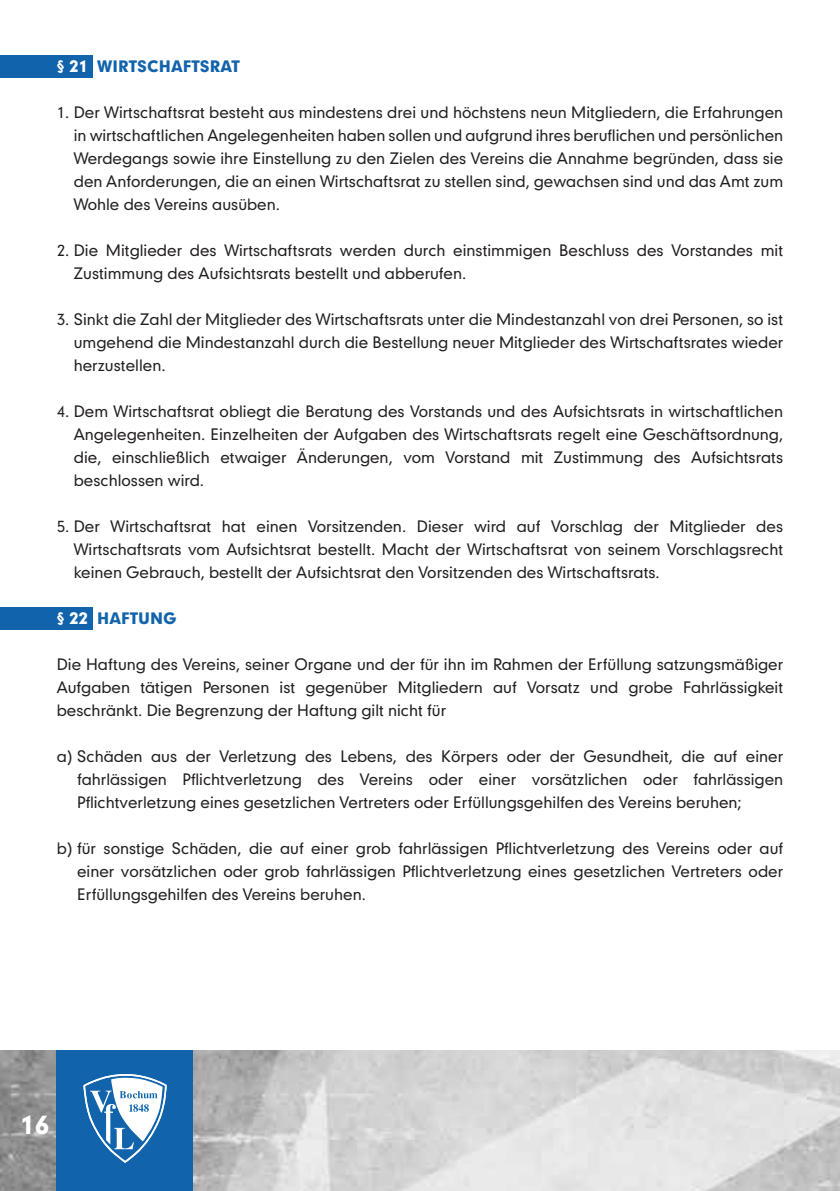
<style>
.page{position:relative;width:840px;height:1191px;background:#fff}
.page>*{position:absolute;margin:0;border:0;box-sizing:border-box;transform-origin:0 0}
.t1{font:24px "Geometric 706 BT Black B";color:#fff}
.t2{font:15.2px/23px "Geometric 706 BT Medium B";color:#231f20;text-align:justify}
.t3{font:15.2px "Geometric 706 BT Black B";color:#1163ac}
.s1{color:#fff}
</style>
<div class="page">
<div style="left:0;top:55px;width:93px;height:22px;background:#1163ac"></div>
<div style="left:0;top:608px;width:93px;height:22px;background:#1163ac"></div>
<img style="left:0;top:1050px;width:839px;height:141px">
<div style="left:57px;top:1050px;width:136px;height:141px;background:#1163ac"></div>
<svg style="left:83px;top:1074px;width:84px;height:89px"></svg>
<p class="t3" style="left:57px;top:56px;width:184px"><span class="s1">§ 21</span> WIRTSCHAFTSRAT</p>
<p class="t2" style="left:74px;top:100px;width:710px;text-indent:-17px">1. Der Wirtschaftsrat besteht aus mindestens drei und höchstens neun Mitgliedern, die Erfahrungen in wirtschaftlichen Angelegenheiten haben sollen und aufgrund ihres beruflichen und persönlichen Werdegangs sowie ihre Einstellung zu den Zielen des Vereins die Annahme begründen, dass sie den Anforderungen, die an einen Wirtschaftsrat zu stellen sind, gewachsen sind und das Amt zum Wohle des Vereins ausüben.</p>
<p class="t2" style="left:74px;top:238px;width:710px;text-indent:-17px">2. Die Mitglieder des Wirtschaftsrats werden durch einstimmigen Beschluss des Vorstandes mit<br>Zustimmung des Aufsichtsrats bestellt und abberufen.</p>
<p class="t2" style="left:74px;top:307px;width:710px;text-indent:-17px">3. Sinkt die Zahl der Mitglieder des Wirtschaftsrats unter die Mindestanzahl von drei Personen, so ist umgehend die Mindestanzahl durch die Bestellung neuer Mitglieder des Wirtschaftsrates wieder herzustellen.</p>
<p class="t2" style="left:74px;top:399px;width:710px;text-indent:-17px">4. Dem Wirtschaftsrat obliegt die Beratung des Vorstands und des Aufsichtsrats in wirtschaftlichen Angelegenheiten. Einzelheiten der Aufgaben des Wirtschaftsrats regelt eine Geschäftsordnung, die, einschließlich etwaiger Änderungen, vom Vorstand mit Zustimmung des Aufsichtsrats beschlossen wird.</p>
<p class="t2" style="left:74px;top:514px;width:710px;text-indent:-17px">5. Der Wirtschaftsrat hat einen Vorsitzenden. Dieser wird auf Vorschlag der Mitglieder des Wirtschaftsrats vom Aufsichtsrat bestellt. Macht der Wirtschaftsrat von seinem Vorschlagsrecht keinen Gebrauch, bestellt der Aufsichtsrat den Vorsitzenden des Wirtschaftsrats.</p>
<p class="t3" style="left:57px;top:608px;width:121px"><span class="s1">§ 22</span> HAFTUNG</p>
<p class="t2" style="left:57px;top:652px;width:727px">Die Haftung des Vereins, seiner Organe und der für ihn im Rahmen der Erfüllung satzungsmäßiger Aufgaben tätigen Personen ist gegenüber Mitgliedern auf Vorsatz und grobe Fahrlässigkeit beschränkt. Die Begrenzung der Haftung gilt nicht für</p>
<p class="t2" style="left:77px;top:744px;width:707px;text-indent:-20px">a) Schäden aus der Verletzung des Lebens, des Körpers oder der Gesundheit, die auf einer fahrlässigen Pflichtverletzung des Vereins oder einer vorsätzlichen oder fahrlässigen Pflichtverletzung eines gesetzlichen Vertreters oder Erfüllungsgehilfen des Vereins beruhen;</p>
<p class="t2" style="left:77px;top:836px;width:707px;text-indent:-20px">b) für sonstige Schäden, die auf einer grob fahrlässigen Pflichtverletzung des Vereins oder auf einer vorsätzlichen oder grob fahrlässigen Pflichtverletzung eines gesetzlichen Vertreters oder Erfüllungsgehilfen des Vereins beruhen.</p>
<h1 class="t1" style="left:20px;top:1108px;width:31px">16</h1>
</div>
